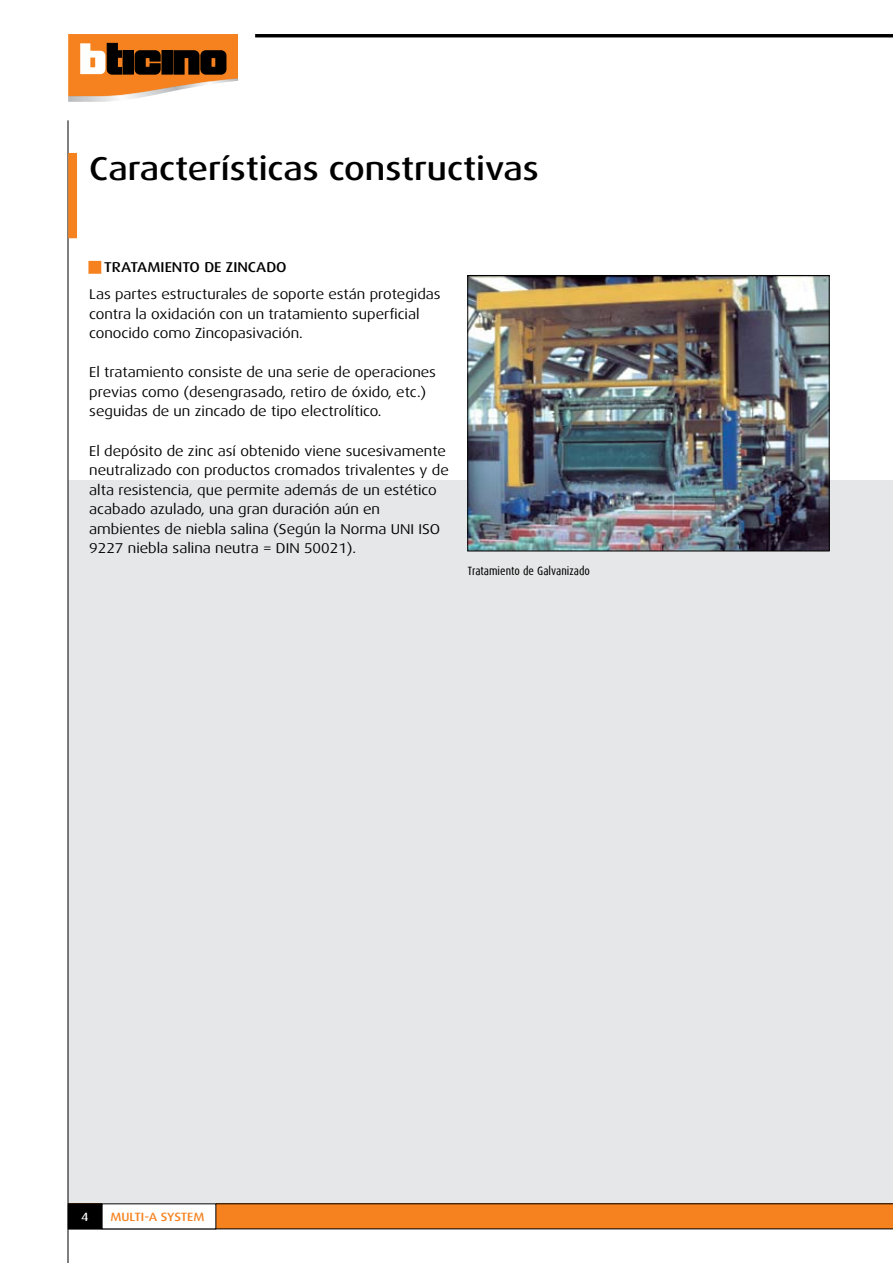
<style>
.page{position:relative;width:893px;height:1263px;background:#fff}
.page>*{position:absolute;margin:0;border:0;box-sizing:border-box;transform-origin:0 0}
.t1{font:500 33px "Dax Wide";color:#000}
.t2{font:14.25px/19.5px "Dax Wide";color:#000}
.t3{font:500 14.25px "Dax Wide";color:#000}
.t4{font:12px "B Tcond";color:#000}
.t5{font:500 12px "Dax Wide";letter-spacing:-.01em;color:#f5821f}
.t6{font:500 12px "Dax Wide";color:#fff}
.s1{color:#f5821f}
</style>
<div class="page">
<div style="left:68px;top:480px;width:825px;height:723px;background:#e6e7e8"></div>
<hr style="left:68px;top:120px;width:1px;height:1143px;background:#000">
<hr style="left:255px;top:34px;width:638px;height:3px;background:#000">
<svg style="left:68px;top:34px;width:170px;height:68px"></svg>
<svg style="left:68px;top:1203px;width:825px;height:26px;background:#d9731b"></svg>
<div style="left:69px;top:153px;width:8px;height:85px;background:#f5821f"></div>
<div style="left:68px;top:153px;width:9px;height:85px;border:1px solid #f5821f"></div>
<div style="left:102px;top:1204px;width:114px;height:25px;background:#fff"></div>
<img style="left:469px;top:277px;width:359px;height:272px">
<div style="left:467px;top:275px;width:363px;height:276px;border:1px solid #000"></div>
<div style="left:88px;top:261px;width:13px;height:13px;border:3px solid #f5821f"></div>
<h1 class="t1" style="left:89px;top:150px;width:451px">Características constructivas</h1>
<p class="t3" style="left:89px;top:259px;width:42px"><span class="s1">■</span> Tratamient</p>
<p class="t3" style="left:190px;top:259px;width:53px">o de zincad</p>
<p class="t3" style="left:276px;top:259px;width:12px">o</p>
<p class="t2" style="left:89px;top:285px;width:353px">Las partes estructurales de soporte están protegidas contra la oxidación con un tratamiento superficial conocido como Zincopasivación.</p>
<p class="t2" style="left:89px;top:363px;width:348px">El tratamiento consiste de una serie de operaciones previas como (desengrasado, retiro de óxido, etc.) seguidas de un zincado de tipo electrolítico.</p>
<p class="t2" style="left:89px;top:441px;width:361px">El depósito de zinc así obtenido viene sucesivamente neutralizado con productos cromados trivalentes y de alta resistencia, que permite además de un estético acabado azulado, una gran duración aún en ambientes de niebla salina (Según la Norma UNI ISO 9227 niebla salina neutra = DIN 50021).</p>
<p class="t4" style="left:468px;top:564px;width:124px">Tratamiento de Galvanizado</p>
<p class="t6" style="left:81px;top:1210px;width:9px">4</p>
<p class="t5" style="left:111px;top:1210px;width:95px">MULTI-A SYSTEM</p>
</div>
